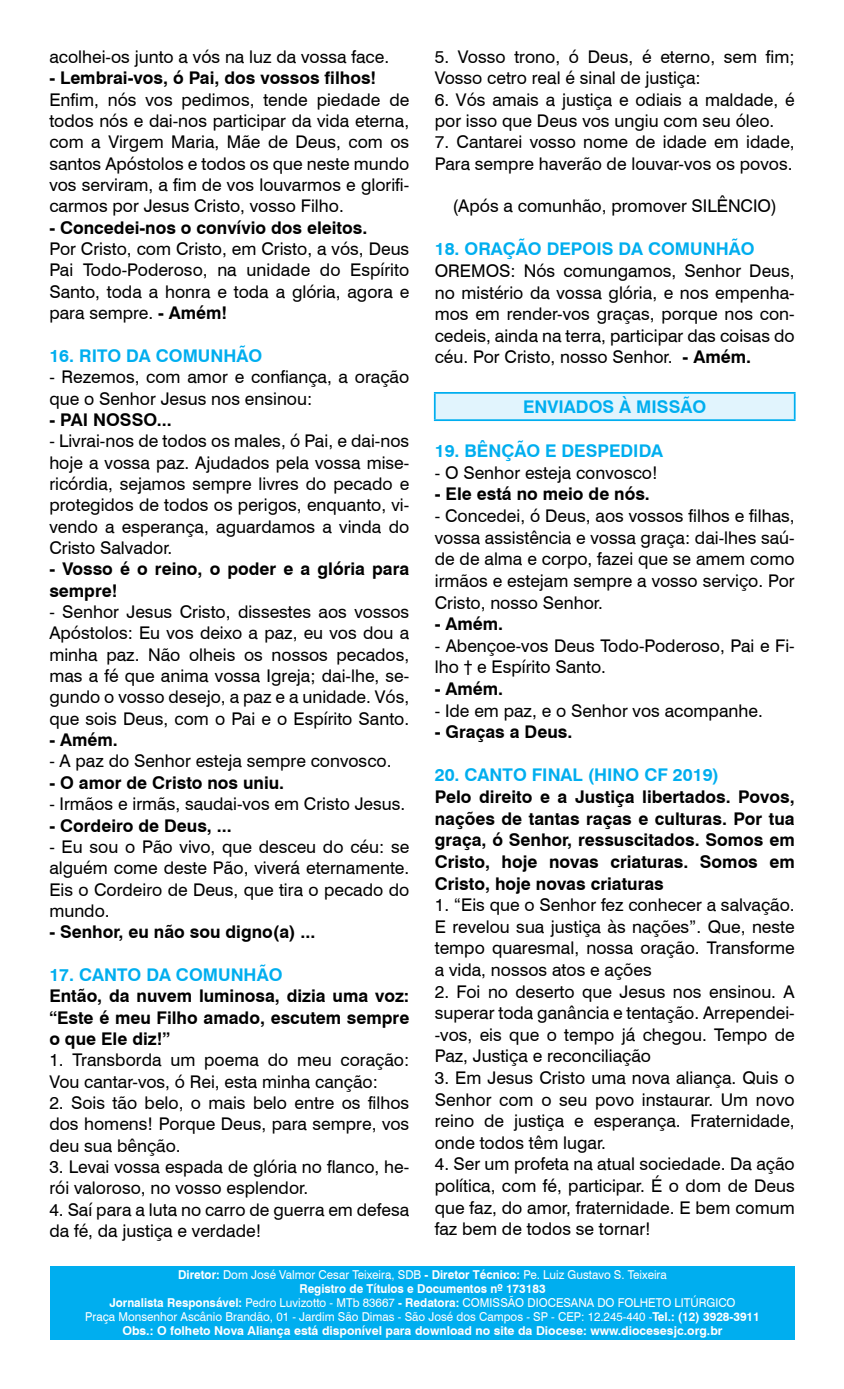
<style>
.page{position:relative;width:844px;height:1389px;background:#fff}
.page>*{position:absolute;margin:0;border:0;box-sizing:border-box;transform-origin:0 0}
.t1{font:17.5px/21.3px "Swiss 721 BT";color:#000;text-align:justify}
.t2{font:700 17.5px/21.7px "Swiss 721 BT";color:#000;text-align:justify}
.t3{font:700 17.5px "Swiss 721 BT";color:#00aeef}
.t4{font:700 12.25px/14px "Swiss 721 BT";color:#fff;text-align:center;scale:.95 1}
.s1{font-weight:700}
.s2{font-weight:400}
</style>
<div class="page">
<div style="left:50px;top:1266px;width:744px;height:73px;background:#00aeef"></div>
<div style="left:434px;top:393px;width:360px;height:27px;background:#e1f4fd"></div>
<hr style="left:434px;top:392px;width:361px;height:2px;background:#00aeef">
<svg style="left:434px;top:394px;width:1px;height:25px"></svg>
<hr style="left:793px;top:394px;width:2px;height:25px;background:#00aeef">
<hr style="left:434px;top:419px;width:361px;height:2px;background:#00aeef">
<p class="t1" style="left:49px;top:45px;width:341px">acolhei-os junto a vós na luz da vossa face.</p>
<p class="t2" style="left:49px;top:67px;width:328px">- Lembrai-vos, ó Pai, dos vossos filhos!</p>
<p class="t1" style="left:49px;top:88px;width:361px">Enfim, nós vos pedimos, tende piedade de todos nós e dai-nos participar da vida eterna, com a Virgem Maria, Mãe de Deus, com os santos Apóstolos e todos os que neste mundo vos serviram, a fim de vos louvarmos e glorifi&shy;carmos por Jesus Cristo, vosso Filho.</p>
<p class="t2" style="left:49px;top:216px;width:319px">- Concedei-nos o convívio dos eleitos.</p>
<p class="t1" style="left:49px;top:237px;width:361px">Por Cristo, com Cristo, em Cristo, a vós, Deus Pai Todo-Poderoso, na unidade do Espírito Santo, toda a honra e toda a glória, agora e para sempre. <span class="s1">- Amém!</span></p>
<p class="t3" style="left:49px;top:343px;width:214px">16. RITO DA COMUNHÃO</p>
<p class="t1" style="left:49px;top:366px;width:361px">- Rezemos, com amor e confiança, a oração que o Senhor Jesus nos ensinou:</p>
<p class="t2" style="left:49px;top:408px;width:124px">- PAI NOSSO...</p>
<p class="t1" style="left:49px;top:430px;width:361px">- Livrai-nos de todos os males, ó Pai, e dai-nos hoje a vossa paz. Ajudados pela vossa mise&shy;ricórdia, sejamos sempre livres do pecado e protegidos de todos os perigos, enquanto, vi&shy;vendo a esperança, aguardamos a vinda do Cristo Salvador.</p>
<p class="t2" style="left:49px;top:558px;width:361px">- Vosso é o reino, o poder e a glória para sempre!</p>
<p class="t1" style="left:49px;top:600px;width:361px">- Senhor Jesus Cristo, dissestes aos vossos Apóstolos: Eu vos deixo a paz, eu vos dou a minha paz. Não olheis os nossos pecados, mas a fé que anima vossa Igreja; dai-lhe, se&shy;gundo o vosso desejo, a paz e a unidade. Vós, que sois Deus, com o Pai e o Espírito Santo.</p>
<p class="t2" style="left:49px;top:728px;width:70px">- Amém.</p>
<p class="t1" style="left:49px;top:750px;width:343px">- A paz do Senhor esteja sempre convosco.</p>
<p class="t2" style="left:49px;top:771px;width:236px">- O amor de Cristo nos uniu.</p>
<p class="t1" style="left:49px;top:793px;width:357px">- Irmãos e irmãs, saudai-vos em Cristo Jesus.</p>
<p class="t2" style="left:49px;top:814px;width:184px">- Cordeiro de Deus, ...</p>
<p class="t1" style="left:49px;top:835px;width:361px">- Eu sou o Pão vivo, que desceu do céu: se alguém come deste Pão, viverá eternamente.<br>Eis o Cordeiro de Deus, que tira o pecado do mundo.</p>
<p class="t2" style="left:49px;top:921px;width:267px">- Senhor, eu não sou digno(a) ...</p>
<p class="t3" style="left:49px;top:963px;width:234px">17. CANTO DA COMUNHÃO</p>
<p class="t2" style="left:49px;top:985px;width:361px">Então, da nuvem luminosa, dizia uma voz: “Este é meu Filho amado, escutem sempre o que Ele diz!”</p>
<p class="t1" style="left:49px;top:1049px;width:361px">1. Transborda um poema do meu coração:<br>Vou cantar-vos, ó Rei, esta minha canção:</p>
<p class="t1" style="left:49px;top:1091px;width:361px">2. Sois tão belo, o mais belo entre os filhos dos homens! Porque Deus, para sempre, vos deu sua bênção.</p>
<p class="t1" style="left:49px;top:1156px;width:361px">3. Levai vossa espada de glória no flanco, he&shy;rói valoroso, no vosso esplendor.</p>
<p class="t1" style="left:49px;top:1198px;width:361px">4. Saí para a luta no carro de guerra em defesa da fé, da justiça e verdade!</p>
<p class="t4" style="left:85px;top:1268px;width:711px">Diretor: <span class="s2">Dom José Valmor Cesar Teixeira, SDB</span> - Diretor Técnico: <span class="s2">Pe. Luiz Gustavo S. Teixeira<br></span>Registro de Títulos e Documentos nº 173183<br>Jornalista Responsável: <span class="s2">Pedro Luvizotto - MTb 83667</span> - Redatora: <span class="s2">COMISSÃO DIOCESANA DO FOLHETO LITÚRGICO<br>Praça Monsenhor Ascânio Brandão, 01 - Jardim São Dimas - São José dos Campos - SP - CEP: 12.245-440 -</span>Tel.: (12) 3928-3911<br>Obs.: O folheto Nova Aliança está disponível para download no site da Diocese: www.diocesesjc.org.br</p>
<p class="t1" style="left:434px;top:45px;width:361px">5. Vosso trono, ó Deus, é eterno, sem fim;<br>Vosso cetro real é sinal de justiça:</p>
<p class="t1" style="left:434px;top:88px;width:361px">6. Vós amais a justiça e odiais a maldade, é por isso que Deus vos ungiu com seu óleo.</p>
<p class="t1" style="left:434px;top:131px;width:361px">7. Cantarei vosso nome de idade em idade,<br>Para sempre haverão de louvar-vos os povos.</p>
<p class="t1" style="left:452px;top:195px;width:326px">(Após a comunhão, promover SILÊNCIO)</p>
<p class="t3" style="left:434px;top:237px;width:321px">18. ORAÇÃO DEPOIS DA COMUNHÃO</p>
<p class="t1" style="left:434px;top:259px;width:361px">OREMOS: Nós comungamos, Senhor Deus, no mistério da vossa glória, e nos empenha&shy;mos em render-vos graças, porque nos con&shy;cedeis, ainda na terra, participar das coisas do céu. Por Cristo, nosso Senhor. <span class="s1">- Amém.</span></p>
<p class="t3" style="left:523px;top:395px;width:184px">ENVIADOS À MISSÃO</p>
<p class="t3" style="left:434px;top:439px;width:230px">19. BÊNÇÃO E DESPEDIDA</p>
<p class="t1" style="left:434px;top:461px;width:224px">- O Senhor esteja convosco!</p>
<p class="t2" style="left:434px;top:483px;width:216px">- Ele está no meio de nós.</p>
<p class="t1" style="left:434px;top:504px;width:361px">- Concedei, ó Deus, aos vossos filhos e filhas, vossa assistência e vossa graça: dai-lhes saú&shy;de de alma e corpo, fazei que se amem como irmãos e estejam sempre a vosso serviço. Por Cristo, nosso Senhor.</p>
<p class="t2" style="left:434px;top:613px;width:70px">- Amém.</p>
<p class="t1" style="left:434px;top:634px;width:361px">- Abençoe-vos Deus Todo-Poderoso, Pai e Fi&shy;lho † e Espírito Santo.</p>
<p class="t2" style="left:434px;top:677px;width:70px">- Amém.</p>
<p class="t1" style="left:434px;top:699px;width:329px">- Ide em paz, e o Senhor vos acompanhe.</p>
<p class="t2" style="left:434px;top:721px;width:139px">- Graças a Deus.</p>
<p class="t3" style="left:434px;top:763px;width:286px">20. CANTO FINAL (HINO CF 2019)</p>
<p class="t2" style="left:434px;top:785px;width:361px">Pelo direito e a Justiça libertados. Povos, nações de tantas raças e culturas. Por tua graça, ó Senhor, ressuscitados. Somos em Cristo, hoje novas criaturas. Somos em Cristo, hoje novas criaturas</p>
<p class="t1" style="left:434px;top:893px;width:361px">1. “Eis que o Senhor fez conhecer a salvação.<br>E revelou sua justiça às nações”. Que, neste tempo quaresmal, nossa oração. Transforme a vida, nossos atos e ações</p>
<p class="t1" style="left:434px;top:980px;width:361px">2. Foi no deserto que Jesus nos ensinou. A superar toda ganância e tentação. Arrependei--vos, eis que o tempo já chegou. Tempo de Paz, Justiça e reconciliação</p>
<p class="t1" style="left:434px;top:1066px;width:361px">3. Em Jesus Cristo uma nova aliança. Quis o Senhor com o seu povo instaurar. Um novo reino de justiça e esperança. Fraternidade, onde todos têm lugar.</p>
<p class="t1" style="left:434px;top:1153px;width:361px">4. Ser um profeta na atual sociedade. Da ação política, com fé, participar. É o dom de Deus que faz, do amor, fraternidade. E bem comum faz bem de todos se tornar!</p>
</div>
